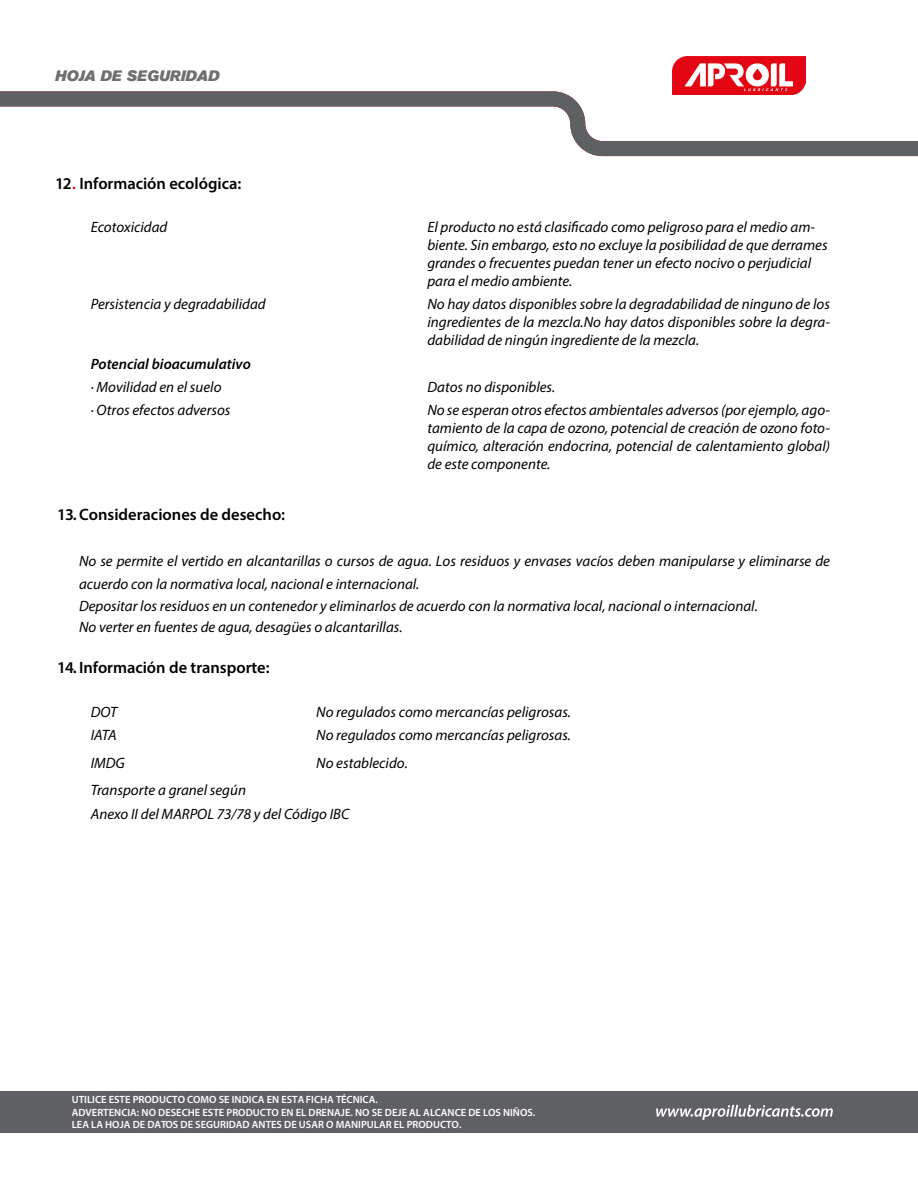
<style>
.page{position:relative;width:918px;height:1188px;background:#fff}
.page>*{position:absolute;margin:0;border:0;box-sizing:border-box;transform-origin:0 0}
.t1{font:600 16.5px "Myriad Pro";color:#000}
.t2{font:italic 15px/18px "Myriad Pro";color:#000}
.t3{font:italic 600 15px "Myriad Pro";color:#000}
.t4{font:italic 15px "Akzidenz Grotesk BQ Super";color:#706f6f}
.t5{font:600 10.5px/12.6px "Myriad Pro";color:#fff}
.s1{color:#e30613}
</style>
<div class="page">
<img style="left:672px;top:56px;width:133px;height:28px">
<div style="left:0;top:1091px;width:917px;height:42px;background:#5e6064"></div>
<svg style="left:656px;top:1105px;width:177px;height:15px"></svg>
<svg style="left:15px;top:84px;width:903px;height:73px"></svg>
<svg style="left:0;top:91px;width:15px;height:16px"></svg>
<p class="t4" style="left:55px;top:67px;width:166px">HOJA DE SEGURIDAD</p>
<p class="t1" style="left:55px;top:173px;width:187px">12<span class="s1">.</span> Información ecológica:</p>
<p class="t2" style="left:91px;top:218px;width:78px">Ecotoxicidad</p>
<p class="t2" style="left:427px;top:218px;width:402px">El producto no está clasificado como peligroso para el medio am&shy;biente. Sin embargo, esto no excluye la posibilidad de que derrames grandes o frecuentes puedan tener un efecto nocivo o perjudicial para el medio ambiente.</p>
<p class="t2" style="left:91px;top:295px;width:177px">Persistencia y degradabilidad</p>
<p class="t2" style="left:427px;top:295px;width:404px;text-align:justify">No hay datos disponibles sobre la degradabilidad de ninguno de los ingredientes de la mezcla.No hay datos disponibles sobre la degra&shy;dabilidad de ningún ingrediente de la mezcla.</p>
<p class="t3" style="left:91px;top:354px;width:162px">Potencial bioacumulativo</p>
<p class="t2" style="left:91px;top:378px;width:132px">· Movilidad en el suelo</p>
<p class="t2" style="left:427px;top:378px;width:129px">Datos no disponibles.</p>
<p class="t2" style="left:91px;top:401px;width:141px">· Otros efectos adversos</p>
<p class="t2" style="left:427px;top:401px;width:404px;text-align:justify">No se esperan otros efectos ambientales adversos (por ejemplo, ago&shy;tamiento de la capa de ozono, potencial de creación de ozono foto&shy;químico, alteración endocrina, potencial de calentamiento global) de este componente.</p>
<p class="t1" style="left:57px;top:504px;width:229px">13.Consideraciones de desecho:</p>
<p class="t2" style="left:79px;top:550px;width:753px;line-height:21.8px">No se permite el vertido en alcantarillas o cursos de agua. Los residuos y envases vacíos deben manipularse y eliminarse de acuerdo con la normativa local, nacional e internacional.<br>Depositar los residuos en un contenedor y eliminarlos de acuerdo con la normativa local, nacional o internacional.<br>No verter en fuentes de agua, desagües o alcantarillas.</p>
<p class="t1" style="left:57px;top:657px;width:214px">14. Información de transporte:</p>
<p class="t2" style="left:91px;top:703px;width:28px">DOT</p>
<p class="t2" style="left:316px;top:703px;width:256px">No regulados como mercancías peligrosas.</p>
<p class="t2" style="left:91px;top:726px;width:27px">IATA</p>
<p class="t2" style="left:316px;top:726px;width:256px">No regulados como mercancías peligrosas.</p>
<p class="t2" style="left:91px;top:753px;width:36px">IMDG</p>
<p class="t2" style="left:316px;top:753px;width:93px">No establecido.</p>
<p class="t2" style="left:91px;top:778px;width:260px;line-height:23.2px">Transporte a granel según<br>Anexo II del MARPOL 73/78 y del Código IBC</p>
<p class="t5" style="left:72px;top:1093px;width:465px">UTILICE ESTE PRODUCTO COMO SE INDICA EN ESTA FICHA TÉCNICA.<br>ADVERTENCIA: NO DESECHE ESTE PRODUCTO EN EL DRENAJE. NO SE DEJE AL ALCANCE DE LOS NIÑOS.<br>LEA LA HOJA DE DATOS DE SEGURIDAD ANTES DE USAR O MANIPULAR EL PRODUCTO.</p>
</div>
